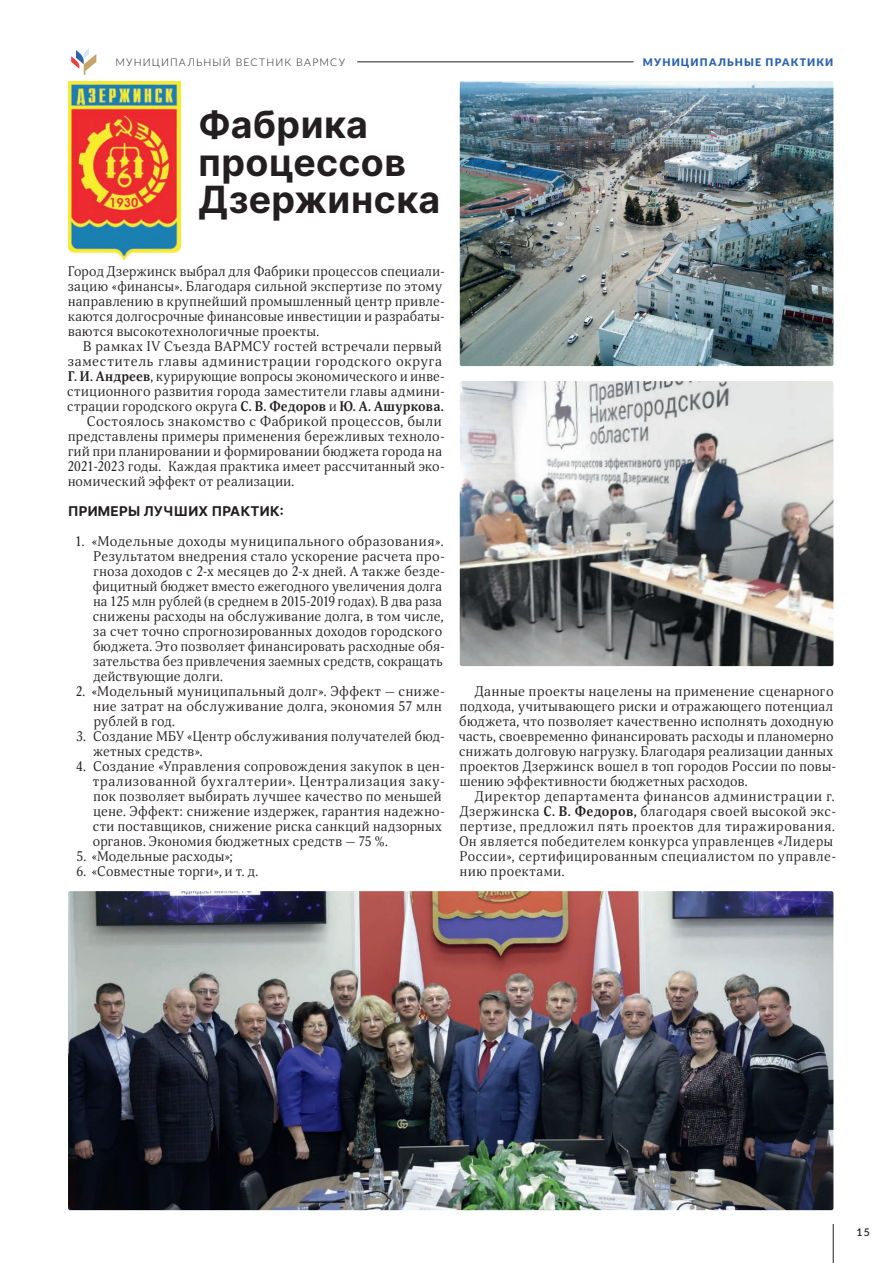
<style>
.page{position:relative;width:893px;height:1263px;background:#fff}
.page>*{position:absolute;margin:0;border:0;box-sizing:border-box;transform-origin:0 0}
.t1{font:700 37.5px/37.5px "Inter";letter-spacing:.01em;color:#231f20}
.t2{font:13.5px/15px "Orbi";letter-spacing:.03em;color:#231f20}
.t3{font:13.5px "Orbi";letter-spacing:.055em;color:#231f20}
.t4{font:13.5px "Inter V";letter-spacing:.02em;color:#231f20}
.t5{font:300 10.5px "Lato";letter-spacing:.11em;color:#231f20}
.t6{font:900 10.5px "Lato";letter-spacing:.105em;color:#2861ae}
.t7{font:600 10.5px "Lato";color:#231f20}
.s1{font-weight:700}
</style>
<div class="page">
<img style="left:68px;top:81px;width:113px;height:178px">
<img style="left:68px;top:891px;width:765px;height:319px">
<img style="left:460px;top:81px;width:373px;height:285px">
<img style="left:460px;top:381px;width:373px;height:285px">
<svg style="left:71px;top:48px;width:25px;height:27px"></svg>
<hr style="left:833px;top:1224px;width:1px;height:39px;background:#231f20">
<hr style="left:357px;top:62px;width:277px;height:1px;background:#231f20">
<p class="t5" style="left:115px;top:55px;width:231px">МУНИЦИПАЛЬНЫЙ ВЕСТНИК ВАРМСУ</p>
<h1 class="t1" style="left:199px;top:105px;width:243px">Фабрика процессов<br>Дзержинска</h1>
<p class="t6" style="left:643px;top:54px;width:192px">МУНИЦИПАЛЬНЫЕ ПРАКТИКИ</p>
<p class="t2" style="left:68px;top:264px;width:378px">Город Дзержинск выбрал для Фабрики процессов специали&shy;зацию «финансы». Благодаря сильной экспертизе по этому направлению в крупнейший промышленный центр привле&shy;каются долгосрочные финансовые инвестиции и разрабаты&shy;ваются высокотехнологичные проекты.</p>
<p class="t2" style="left:83px;top:339px;width:360px">В рамках IV Съезда ВАРМСУ гостей встречали первый</p>
<p class="t3" style="left:68px;top:352px;width:376px">заместитель главы администрации городского округа</p>
<p class="t2" style="left:68px;top:369px;width:378px"><span class="s1">Г. И. Андреев</span>, курирующие вопросы экономического и инве-</p>
<p class="t2" style="left:67px;top:384px;width:379px">стиционного развития города заместители главы админи-</p>
<p class="t2" style="left:67px;top:399px;width:378px">страции городского округа <span class="s1">С. В. Федоров</span> и <span class="s1">Ю. А. Ашуркова.</span></p>
<p class="t2" style="left:87px;top:414px;width:356px">Состоялось знакомство с Фабрикой процессов, были</p>
<p class="t2" style="left:68px;top:429px;width:378px">представлены примеры применения бережливых техноло-</p>
<p class="t2" style="left:68px;top:444px;width:375px">гий при планировании и формировании бюджета города на</p>
<p class="t2" style="left:67px;top:459px;width:379px">2021-2023 годы. Каждая практика имеет рассчитанный эко-</p>
<p class="t2" style="left:68px;top:474px;width:228px">номический эффект от реализации.</p>
<p class="t4" style="left:68px;top:501px;width:217px">ПРИМЕРЫ ЛУЧШИХ ПРАКТИК:</p>
<p class="t2" style="left:93px;top:534px;width:353px;text-indent:-17px">1. «Модельные доходы муниципального образования».<br>Результатом внедрения стало ускорение расчета про&shy;гноза доходов с 2-х месяцев до 2-х дней. А также безде&shy;фицитный бюджет вместо ежегодного увеличения долга на 125 млн рублей (в среднем в 2015-2019 годах). В два раза снижены расходы на обслуживание долга, в том числе, за счет точно спрогнозированных доходов городского бюджета. Это позволяет финансировать расходные обя&shy;зательства без привлечения заемных средств, сокращать действующие долги.</p>
<p class="t2" style="left:94px;top:684px;width:353px;text-indent:-18px">2. «Модельный муниципальный долг». Эффект — сниже&shy;ние затрат на обслуживание долга, экономия 57 млн рублей в год.</p>
<p class="t2" style="left:93px;top:729px;width:353px;text-indent:-17px">3. Создание МБУ «Центр обслуживания получателей бюд&shy;жетных средств».</p>
<p class="t2" style="left:93px;top:759px;width:354px;text-indent:-17px">4. Создание «Управления сопровождения закупок в цен&shy;трализованной бухгалтерии». Централизация заку&shy;пок позволяет выбирать лучшее качество по меньшей цене. Эффект: снижение издержек, гарантия надежно&shy;сти поставщиков, снижение риска санкций надзорных органов. Экономия бюджетных средств — 75 %.</p>
<p class="t2" style="left:77px;top:849px;width:158px">5. «Модельные расходы»;</p>
<p class="t2" style="left:77px;top:864px;width:183px">6. «Совместные торги», и т. д.</p>
<p class="t2" style="left:459px;top:684px;width:379px;text-indent:16px">Данные проекты нацелены на применение сценарного подхода, учитывающего риски и отражающего потенциал бюджета, что позволяет качественно исполнять доходную часть, своевременно финансировать расходы и планомерно снижать долговую нагрузку. Благодаря реализации данных проектов Дзержинск вошел в топ городов России по повы&shy;шению эффективности бюджетных расходов.</p>
<p class="t2" style="left:459px;top:789px;width:378px;text-indent:16px">Директор департамента финансов администрации г.<br>Дзержинска <span class="s1">С. В. Федоров,</span> благодаря своей высокой экс&shy;пертизе, предложил пять проектов для тиражирования.<br>Он является победителем конкурса управленцев «Лидеры России», сертифицированным специалистом по управле&shy;нию проектами.</p>
<p class="t7" style="left:856px;top:1225px;width:15px">15</p>
</div>
